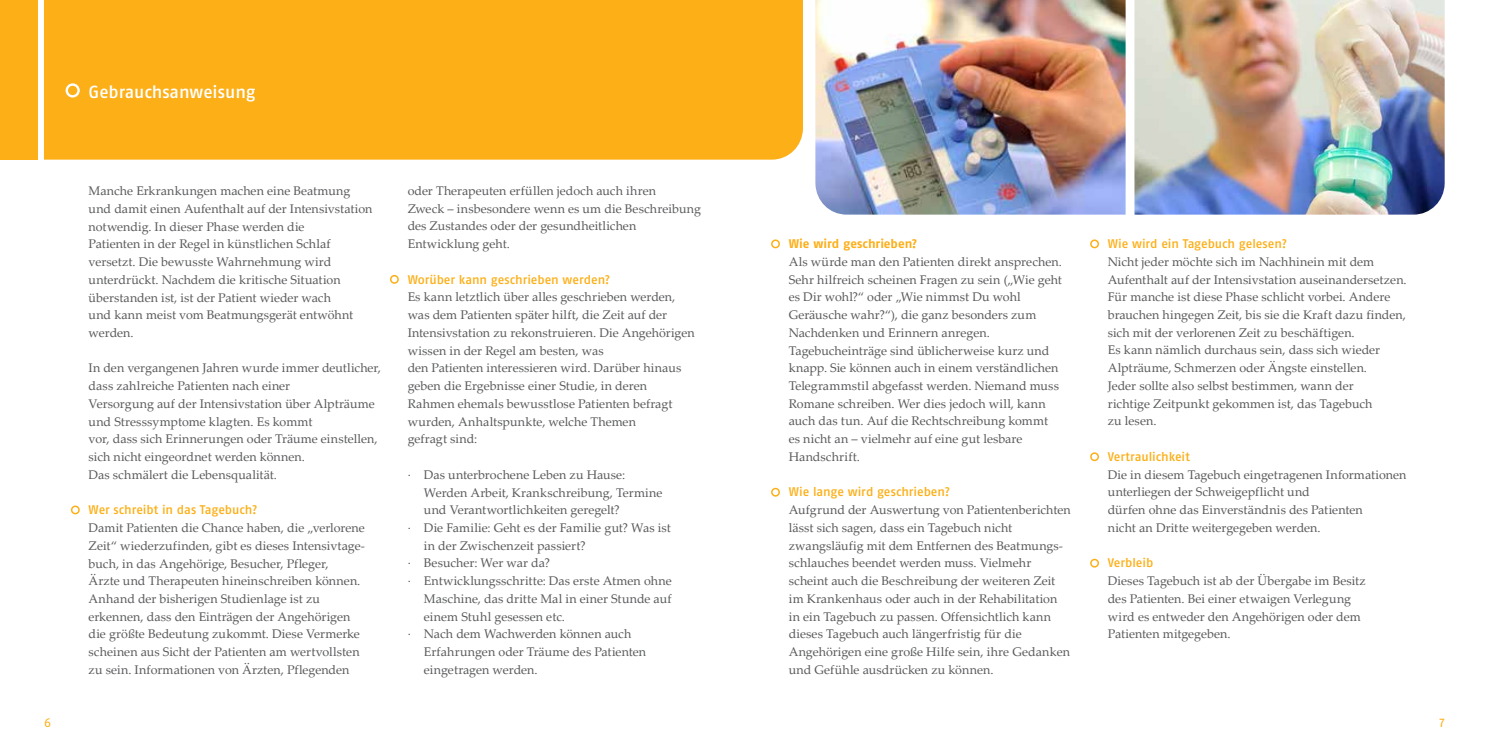
<style>
.page{position:relative;width:1489px;height:745px;background:#fff}
.page>*{position:absolute;margin:0;border:0;box-sizing:border-box;transform-origin:0 0}
.t1{font:500 17.5px "Fago Pro";color:#fff}
.t2{font:12.5px/17.8px "Palatino Linotype";color:#58595b}
.t3{font:500 12.5px "Fago Pro";letter-spacing:-.005em;color:#fcaf17}
.t4{font:700 12.5px "Fago Pro";letter-spacing:.005em;color:#fcaf17}
.t5{font:12.5px "Fago Pro";color:#fcaf17}
</style>
<div class="page">
<div style="left:44px;top:0;width:759px;height:159px;background:#fcaf17"></div>
<img style="left:815px;top:0;width:310px;height:214px">
<img style="left:1134px;top:0;width:310px;height:214px">
<svg style="left:66px;top:83px;width:14px;height:14px"></svg>
<svg style="left:771px;top:239px;width:9px;height:9px"></svg>
<svg style="left:71px;top:505px;width:9px;height:9px"></svg>
<svg style="left:390px;top:275px;width:9px;height:8px"></svg>
<svg style="left:1090px;top:239px;width:8px;height:9px"></svg>
<svg style="left:1090px;top:452px;width:8px;height:9px"></svg>
<svg style="left:1090px;top:558px;width:8px;height:9px"></svg>
<svg style="left:771px;top:487px;width:9px;height:9px"></svg>
<div style="left:0;top:0;width:38px;height:160px;background:#fcaf17"></div>
<h1 class="t1" style="left:89px;top:81px;width:168px">Gebrauchsanweisung</h1>
<p class="t2" style="left:89px;top:181px;width:285px">Manche Erkrankungen machen eine Beatmung und damit einen Aufenthalt auf der Intensivstation notwendig. In dieser Phase werden die<br>Patienten in der Regel in künstlichen Schlaf versetzt. Die bewusste Wahrnehmung wird unterdrückt. Nachdem die kritische Situation überstanden ist, ist der Patient wieder wach<br>und kann meist vom Beatmungsgerät entwöhnt werden.</p>
<p class="t2" style="left:89px;top:358px;width:294px">In den vergangenen Jahren wurde immer deutlicher, dass zahlreiche Patienten nach einer<br>Versorgung auf der Intensivstation über Alpträume und Stresssymptome klagten. Es kommt<br>vor, dass sich Erinnerungen oder Träume einstellen, sich nicht eingeordnet werden können.<br>Das schmälert die Lebensqualität.</p>
<p class="t3" style="left:89px;top:502px;width:170px">Wer schreibt in das Tagebuch?</p>
<p class="t2" style="left:89px;top:518px;width:278px">Damit Patienten die Chance haben, die „verlorene Zeit“ wiederzufinden, gibt es dieses Intensivtage&shy;buch, in das Angehörige, Besucher, Pfleger,<br>Ärzte und Therapeuten hineinschreiben können.<br>Anhand der bisherigen Studienlage ist zu erkennen, dass den Einträgen der Angehörigen die größte Bedeutung zukommt. Diese Vermerke scheinen aus Sicht der Patienten am wertvollsten zu sein. Informationen von Ärzten, Pflegenden</p>
<p class="t2" style="left:407px;top:181px;width:295px">oder Therapeuten erfüllen jedoch auch ihren<br>Zweck – insbesondere wenn es um die Beschreibung des Zustandes oder der gesundheitlichen Entwicklung geht.</p>
<p class="t3" style="left:407px;top:271px;width:204px">Worüber kann geschrieben werden?</p>
<p class="t2" style="left:407px;top:287px;width:288px">Es kann letztlich über alles geschrieben werden, was dem Patienten später hilft, die Zeit auf der Intensivstation zu rekonstruieren. Die Angehörigen wissen in der Regel am besten, was<br>den Patienten interessieren wird. Darüber hinaus geben die Ergebnisse einer Studie, in deren Rahmen ehemals bewusstlose Patienten befragt wurden, Anhaltspunkte, welche Themen<br>gefragt sind:</p>
<p class="t2" style="left:407px;top:465px;width:219px">· Das unterbrochene Leben zu Hause:</p>
<p class="t2" style="left:424px;top:482px;width:240px">Werden Arbeit, Krankschreibung, Termine</p>
<p class="t2" style="left:424px;top:500px;width:197px">und Verantwortlichkeiten geregelt?</p>
<p class="t2" style="left:407px;top:518px;width:265px">· Die Familie: Geht es der Familie gut? Was ist</p>
<p class="t2" style="left:424px;top:535px;width:163px">in der Zwischenzeit passiert?</p>
<p class="t2" style="left:407px;top:553px;width:144px">· Besucher: Wer war da?</p>
<p class="t2" style="left:407px;top:571px;width:265px">· Entwicklungsschritte: Das erste Atmen ohne</p>
<p class="t2" style="left:424px;top:589px;width:249px">Maschine, das dritte Mal in einer Stunde auf</p>
<p class="t2" style="left:424px;top:606px;width:142px">einem Stuhl gesessen etc.</p>
<p class="t2" style="left:407px;top:624px;width:225px">· Nach dem Wachwerden können auch</p>
<p class="t2" style="left:424px;top:642px;width:224px">Erfahrungen oder Träume des Patienten</p>
<p class="t2" style="left:424px;top:659px;width:115px">eingetragen werden.</p>
<p class="t4" style="left:788px;top:236px;width:130px">Wie wird geschrieben?</p>
<p class="t2" style="left:788px;top:252px;width:274px">Als würde man den Patienten direkt ansprechen.<br>Sehr hilfreich scheinen Fragen zu sein („Wie geht es Dir wohl?“ oder „Wie nimmst Du wohl Geräusche wahr?“), die ganz besonders zum Nachdenken und Erinnern anregen.<br>Tagebucheinträge sind üblicherweise kurz und knapp. Sie können auch in einem verständlichen Telegrammstil abgefasst werden. Niemand muss Romane schreiben. Wer dies jedoch will, kann auch das tun. Auf die Rechtschreibung kommt es nicht an – vielmehr auf eine gut lesbare Handschrift.</p>
<p class="t3" style="left:788px;top:484px;width:163px">Wie lange wird geschrieben?</p>
<p class="t2" style="left:788px;top:500px;width:283px">Aufgrund der Auswertung von Patientenberichten lässt sich sagen, dass ein Tagebuch nicht zwangsläufig mit dem Entfernen des Beatmungs&shy;schlauches beendet werden muss. Vielmehr scheint auch die Beschreibung der weiteren Zeit im Krankenhaus oder auch in der Rehabilitation in ein Tagebuch zu passen. Offensichtlich kann dieses Tagebuch auch längerfristig für die Angehörigen eine große Hilfe sein, ihre Gedanken und Gefühle ausdrücken zu können.</p>
<p class="t3" style="left:1107px;top:236px;width:181px">Wie wird ein Tagebuch gelesen?</p>
<p class="t2" style="left:1107px;top:252px;width:300px">Nicht jeder möchte sich im Nachhinein mit dem Aufenthalt auf der Intensivstation auseinandersetzen.<br>Für manche ist diese Phase schlicht vorbei. Andere brauchen hingegen Zeit, bis sie die Kraft dazu finden, sich mit der verlorenen Zeit zu beschäftigen.<br>Es kann nämlich durchaus sein, dass sich wieder Alpträume, Schmerzen oder Ängste einstellen.<br>Jeder sollte also selbst bestimmen, wann der<br>richtige Zeitpunkt gekommen ist, das Tagebuch<br>zu lesen.</p>
<p class="t3" style="left:1107px;top:448px;width:83px">Vertraulichkeit</p>
<p class="t2" style="left:1107px;top:464px;width:300px">Die in diesem Tagebuch eingetragenen Informationen unterliegen der Schweigepflicht und<br>dürfen ohne das Einverständnis des Patienten<br>nicht an Dritte weitergegeben werden.</p>
<p class="t3" style="left:1107px;top:555px;width:47px">Verbleib</p>
<p class="t2" style="left:1107px;top:571px;width:259px">Dieses Tagebuch ist ab der Übergabe im Besitz des Patienten. Bei einer etwaigen Verlegung wird es entweder den Angehörigen oder dem Patienten mitgegeben.</p>
<p class="t5" style="left:44px;top:715px;width:9px">6</p>
<p class="t5" style="left:1439px;top:715px;width:7px">7</p>
</div>
